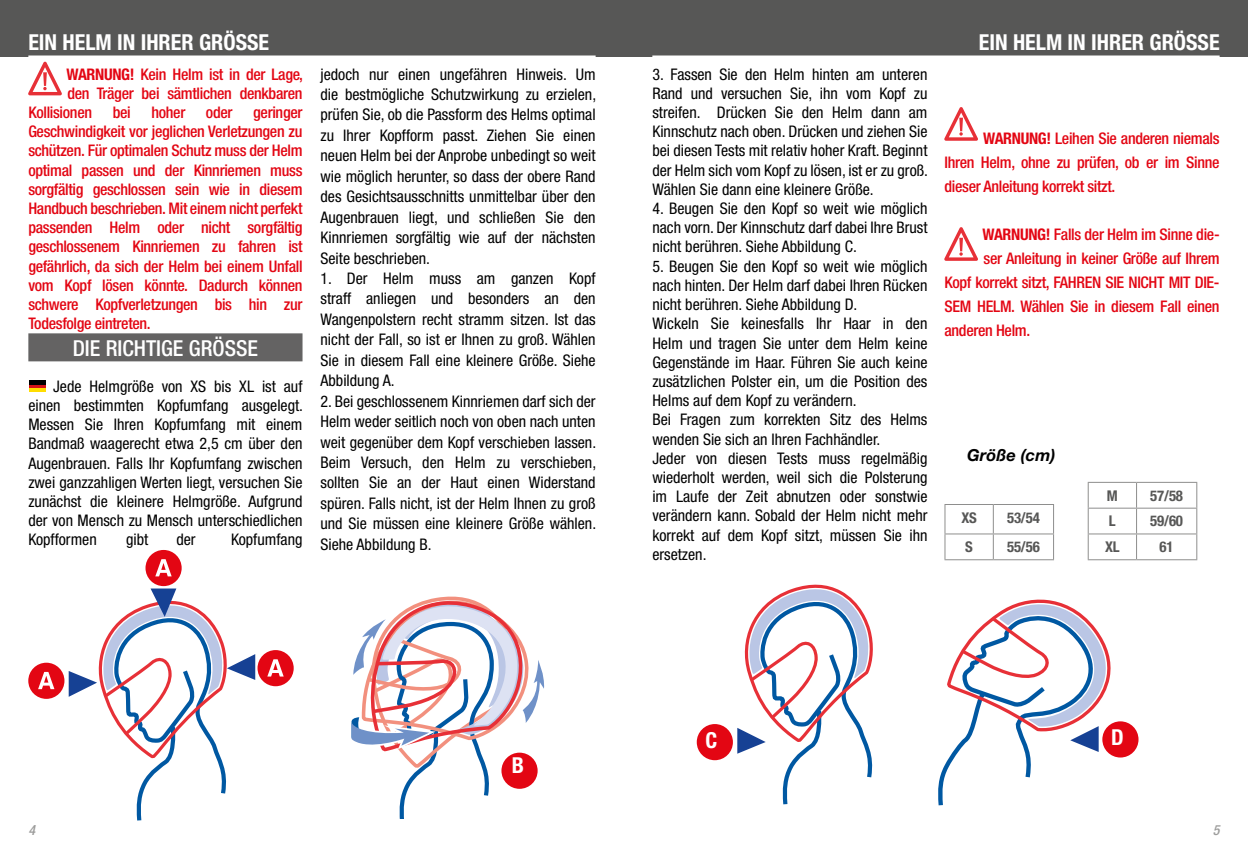
<style>
.page{position:relative;width:1248px;height:851px;background:#fff}
.page>*{position:absolute;margin:0;border:0;box-sizing:border-box;transform-origin:0 0}
.t1{font:700 condensed 22px "Helvetica Neue LT Std";color:#fff}
.t2{font:500 condensed 22px "Helvetica Neue LT Std";color:#fff}
.t3{font:italic 700 16.6px "Helvetica Neue LT Std";letter-spacing:.01em;color:#000}
.t4{font:condensed 16px/19.2px "Helvetica Neue LT Std";color:#000;text-align:justify}
.t5{font:500 condensed 16px/19.2px "Helvetica Neue LT Std";letter-spacing:-.02em;color:#e30613;text-align:justify}
.t6{font:700 condensed 14.8px "Helvetica Neue LT Std";letter-spacing:-.01em;color:#575756}
.t7{font:italic 500 condensed 14px "Helvetica Neue LT Std";color:#9d9d9c}
.s1{font-weight:700}
</style>
<div class="page">
<div style="left:0;top:0;width:1247px;height:57px;background:#575756"></div>
<svg style="left:737px;top:584px;width:136px;height:221px"></svg>
<svg style="left:938px;top:599px;width:173px;height:207px"></svg>
<div style="left:696px;top:724px;width:36px;height:36px;background:#e30613;border-radius:50%"></div>
<div style="left:1102px;top:721px;width:36px;height:36px;background:#e30613;border-radius:50%"></div>
<svg style="left:351px;top:596px;width:194px;height:222px"></svg>
<div style="left:501px;top:752px;width:36px;height:36px;background:#e30613;border-radius:50%"></div>
<svg style="left:69px;top:588px;width:186px;height:232px"></svg>
<div style="left:28px;top:662px;width:36px;height:36px;background:#e30613;border-radius:50%"></div>
<svg style="left:38px;top:671px;width:16px;height:18px"></svg>
<div style="left:145px;top:550px;width:37px;height:36px;background:#e30613;border-radius:50%"></div>
<svg style="left:155px;top:559px;width:17px;height:17px"></svg>
<div style="left:257px;top:650px;width:37px;height:36px;background:#e30613;border-radius:50%"></div>
<svg style="left:267px;top:659px;width:17px;height:17px"></svg>
<svg style="left:944px;top:504px;width:109px;height:55px"></svg>
<hr style="left:944px;top:559px;width:49px;height:1px;background:#8e8e8d">
<hr style="left:993px;top:559px;width:60px;height:1px;background:#8e8e8d">
<svg style="left:1087px;top:482px;width:110px;height:77px"></svg>
<hr style="left:1087px;top:559px;width:49px;height:1px;background:#8e8e8d">
<hr style="left:1136px;top:559px;width:61px;height:1px;background:#8e8e8d">
<hr style="left:28px;top:55px;width:567px;height:2px;background:#fff">
<hr style="left:652px;top:55px;width:567px;height:2px;background:#fff">
<div style="left:28px;top:333px;width:274px;height:28px;background:#646363"></div>
<svg style="left:28px;top:62px;width:34px;height:33px"></svg>
<svg style="left:29px;top:384px;width:17px;height:4px"></svg>
<hr style="left:29px;top:388px;width:17px;height:3px;background:#fd0">
<hr style="left:29px;top:380px;width:17px;height:4px;background:#000">
<svg style="left:944px;top:107px;width:33px;height:34px"></svg>
<svg style="left:944px;top:227px;width:33px;height:34px"></svg>
<h1 class="t1" style="left:28px;top:29px;width:242px">EIN HELM IN IHRER GRÖSSE</h1>
<h1 class="t1" style="left:978px;top:29px;width:242px">EIN HELM IN IHRER GRÖSSE</h1>
<p class="t5" style="left:66px;top:64px;width:238px"><span class="s1">WARNUNG!</span> Kein Helm ist in der Lage,</p>
<p class="t5" style="left:67px;top:83px;width:237px">den Träger bei sämtlichen denkbaren</p>
<p class="t5" style="left:28px;top:102px;width:65px">Kollisionen</p>
<p class="t5" style="left:113px;top:102px;width:20px">bei</p>
<p class="t5" style="left:151px;top:102px;width:35px">hoher</p>
<p class="t5" style="left:206px;top:102px;width:28px">oder</p>
<p class="t4" style="left:320px;top:63px;width:277px;line-height:20.4px">jedoch nur einen ungefähren Hinweis. Um die bestmögliche Schutzwirkung zu erzielen, prüfen Sie, ob die Passform des Helms optimal zu Ihrer Kopfform passt. Ziehen Sie einen neuen Helm bei der Anprobe unbedingt so weit wie möglich herunter, so dass der obere Rand des Gesichtsausschnitts unmittelbar über den Augenbrauen liegt, und schließen Sie den Kinnriemen sorgfältig wie auf der nächsten Seite beschrieben.</p>
<p class="t4" style="left:320px;top:268px;width:276px;line-height:20.4px">1. Der Helm muss am ganzen Kopf straff anliegen und besonders an den Wangenpolstern recht stramm sitzen. Ist das nicht der Fall, so ist er Ihnen zu groß. Wählen Sie in diesem Fall eine kleinere Größe. Siehe Abbildung A.</p>
<p class="t4" style="left:320px;top:390px;width:277px;line-height:20.4px">2. Bei geschlossenem Kinnriemen darf sich der Helm weder seitlich noch von oben nach unten weit gegenüber dem Kopf verschieben lassen.<br>Beim Versuch, den Helm zu verschieben, sollten Sie an der Haut einen Widerstand spüren. Falls nicht, ist der Helm Ihnen zu groß und Sie müssen eine kleinere Größe wählen.<br>Siehe Abbildung B.</p>
<p class="t4" style="left:652px;top:64px;width:277px">3. Fassen Sie den Helm hinten am unteren Rand und versuchen Sie, ihn vom Kopf zu streifen. Drücken Sie den Helm dann am Kinnschutz nach oben. Drücken und ziehen Sie bei diesen Tests mit relativ hoher Kraft. Beginnt der Helm sich vom Kopf zu lösen, ist er zu groß.<br>Wählen Sie dann eine kleinere Größe.</p>
<p class="t4" style="left:652px;top:198px;width:276px">4. Beugen Sie den Kopf so weit wie möglich nach vorn. Der Kinnschutz darf dabei Ihre Brust nicht berühren. Siehe Abbildung C.</p>
<p class="t4" style="left:652px;top:256px;width:277px;text-align:left">5. Beugen Sie den Kopf so weit wie möglich nach hinten. Der Helm darf dabei Ihren Rücken nicht berühren. Siehe Abbildung D.<br>Wickeln Sie keinesfalls Ihr Haar in den Helm und tragen Sie unter dem Helm keine Gegenstände im Haar. Führen Sie auch keine zusätzlichen Polster ein, um die Position des Helms auf dem Kopf zu verändern.<br>Bei Fragen zum korrekten Sitz des Helms wenden Sie sich an Ihren Fachhändler.<br>Jeder von diesen Tests muss regelmäßig wiederholt werden, weil sich die Polsterung im Laufe der Zeit abnutzen oder sonstwie verändern kann. Sobald der Helm nicht mehr korrekt auf dem Kopf sitzt, müssen Sie ihn ersetzen.</p>
<p class="t5" style="left:28px;top:102px;width:276px;text-indent:225px">geringer Geschwindigkeit vor jeglichen Verletzungen zu schützen. Für optimalen Schutz muss der Helm optimal passen und der Kinnriemen muss sorgfältig geschlossen sein wie in diesem Handbuch beschrieben. Mit einem nicht perfekt passenden Helm oder nicht sorgfältig geschlossenem Kinnriemen zu fahren ist gefährlich, da sich der Helm bei einem Unfall vom Kopf lösen könnte. Dadurch können schwere Kopfverletzungen bis hin zur Todesfolge eintreten.</p>
<h1 class="t2" style="left:73px;top:335px;width:187px">DIE RICHTIGE GRÖSSE</h1>
<p class="t4" style="left:28px;top:376px;width:276px;text-indent:25px">Jede Helmgröße von XS bis XL ist auf einen bestimmten Kopfumfang ausgelegt.<br>Messen Sie Ihren Kopfumfang mit einem Bandmaß waagerecht etwa 2,5 cm über den Augenbrauen. Falls Ihr Kopfumfang zwischen zwei ganzzahligen Werten liegt, versuchen Sie zunächst die kleinere Helmgröße. Aufgrund der von Mensch zu Mensch unterschiedlichen Kopfformen</p>
<p class="t5" style="left:944px;top:126px;width:276px;line-height:24px;text-indent:39px"><span class="s1">WARNUNG!</span> Leihen Sie anderen niemals Ihren Helm, ohne zu prüfen, ob er im Sinne dieser Anleitung korrekt sitzt.</p>
<p class="t5" style="left:982px;top:225px;width:238px"><span class="s1">WARNUNG!</span> Falls der Helm im Sinne die-</p>
<p class="t5" style="left:983px;top:249px;width:237px">ser Anleitung in keiner Größe auf Ihrem</p>
<p class="t5" style="left:944px;top:273px;width:276px">Kopf korrekt sitzt, FAHREN SIE NICHT MIT DIE-</p>
<p class="t5" style="left:944px;top:297px;width:276px">SEM HELM. Wählen Sie in diesem Fall einen</p>
<p class="t5" style="left:944px;top:321px;width:87px">anderen Helm.</p>
<p class="t3" style="left:967px;top:445px;width:90px">Größe (cm)</p>
<p class="t6" style="left:1106px;top:486px;width:12px">M</p>
<p class="t6" style="left:1150px;top:486px;width:34px">57/58</p>
<p class="t6" style="left:1108px;top:512px;width:8px">L</p>
<p class="t6" style="left:1150px;top:512px;width:34px">59/60</p>
<p class="t6" style="left:1104px;top:538px;width:16px">XL</p>
<p class="t6" style="left:1159px;top:538px;width:16px">61</p>
<p class="t6" style="left:961px;top:508px;width:17px">XS</p>
<p class="t6" style="left:1006px;top:508px;width:34px">53/54</p>
<p class="t6" style="left:965px;top:538px;width:9px">S</p>
<p class="t6" style="left:1006px;top:538px;width:34px">55/56</p>
<p class="t4" style="left:126px;top:530px;width:24px">gibt</p>
<p class="t4" style="left:176px;top:530px;width:21px">der</p>
<p class="t4" style="left:231px;top:530px;width:73px">Kopfumfang</p>
<h1 class="t1" style="left:511px;top:752px;width:14px">B</h1>
<h1 class="t1" style="left:705px;top:726px;width:13px">C</h1>
<h1 class="t1" style="left:1111px;top:723px;width:14px">D</h1>
<p class="t7" style="left:28px;top:822px;width:8px">4</p>
<p class="t7" style="left:1212px;top:822px;width:8px">5</p>
</div>
